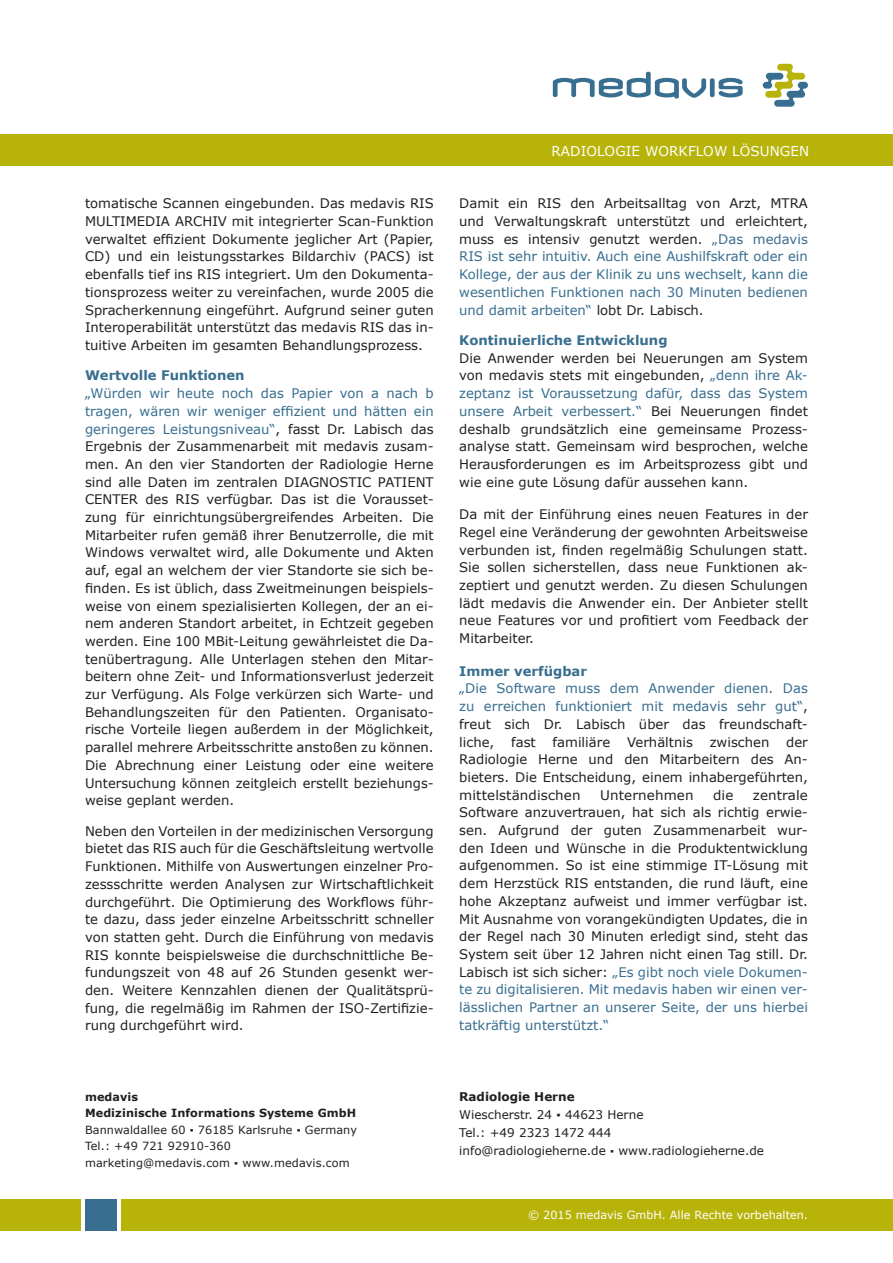
<style>
.page{position:relative;width:893px;height:1263px;background:#fff}
.page>*{position:absolute;margin:0;border:0;box-sizing:border-box;transform-origin:0 0}
.t1{font:13.5px "Verdana";letter-spacing:.005em;color:#fff}
.t2{font:13.2px/17.7px "Verdana";color:#231f20;text-align:justify}
.t3{font:13.2px/17.7px "Verdana";color:#386e8f;text-align:justify}
.t4{font:700 13.2px "Verdana";color:#386e8f}
.t5{font:12px/18px "Verdana";color:#231f20}
.t6{font:700 12px "Verdana";color:#231f20}
.t7{font:11.25px/16.5px "Verdana";letter-spacing:.01em;color:#231f20}
.t8{font:700 11.25px/16.5px "Verdana";letter-spacing:.01em;color:#231f20}
.t9{font:11.25px "Verdana";color:#fff}
.s1{color:#386e8f}
.s2{color:#231f20}
.s3{font-size:11.25px}
</style>
<div class="page">
<div style="left:85px;top:1199px;width:32px;height:32px;background:#386e8f"></div>
<div style="left:121px;top:1199px;width:772px;height:32px;background:#b8b309"></div>
<div style="left:0;top:1199px;width:81px;height:32px;background:#b8b309"></div>
<svg style="left:763px;top:64px;width:45px;height:43px"></svg>
<div style="left:710px;top:78px;width:5px;height:19px;background:#386e8f;border-radius:2px"></div>
<svg style="left:553px;top:72px;width:153px;height:27px"></svg>
<svg style="left:718px;top:78px;width:25px;height:19px"></svg>
<div style="left:0;top:134px;width:893px;height:32px;background:#b8b309"></div>
<p class="t2" style="left:85px;top:195px;width:350px">tomatische Scannen eingebunden. Das medavis RIS MULTIMEDIA ARCHIV mit integrierter Scan-Funktion verwaltet effizient Dokumente jeglicher Art (Papier, CD) und ein leistungsstarkes Bildarchiv (PACS) ist ebenfalls tief ins RIS integriert. Um den Dokumenta&shy;tionsprozess weiter zu vereinfachen, wurde 2005 die Spracherkennung eingeführt. Aufgrund seiner guten Interoperabilität unterstützt das medavis RIS das in&shy;tuitive Arbeiten im gesamten Behandlungsprozess.</p>
<p class="t4" style="left:85px;top:366px;width:161px">Wertvolle Funktionen</p>
<p class="t2" style="left:85px;top:384px;width:350px"><span class="s1">„Würden wir heute noch das Papier von a nach b tragen, wären wir weniger effizient und hätten ein geringeres Leistungsniveau“</span>, fasst Dr. Labisch das Ergebnis der Zusammenarbeit mit medavis zusam&shy;men. An den vier Standorten der Radiologie Herne sind alle Daten im zentralen DIAGNOSTIC PATIENT CENTER des RIS verfügbar. Das ist die Vorausset&shy;zung für einrichtungsübergreifendes Arbeiten. Die Mitarbeiter rufen gemäß ihrer Benutzerrolle, die mit Windows verwaltet wird, alle Dokumente und Akten auf, egal an welchem der vier Standorte sie sich be&shy;finden. Es ist üblich, dass Zweitmeinungen beispiels&shy;weise von einem spezialisierten Kollegen, der an ei&shy;nem anderen Standort arbeitet, in Echtzeit gegeben werden. Eine 100 MBit-Leitung gewährleistet die Da&shy;tenübertragung. Alle Unterlagen stehen den Mitar&shy;beitern ohne Zeit- und Informationsverlust jederzeit zur Verfügung. Als Folge verkürzen sich Warte- und Behandlungszeiten für den Patienten. Organisato&shy;rische Vorteile liegen außerdem in der Möglichkeit, parallel mehrere Arbeitsschritte anstoßen zu können.<br>Die Abrechnung einer Leistung oder eine weitere Untersuchung können zeitgleich erstellt beziehungs&shy;weise geplant werden.</p>
<p class="t2" style="left:85px;top:822px;width:350px">Neben den Vorteilen in der medizinischen Versorgung bietet das RIS auch für die Geschäftsleitung wertvolle Funktionen. Mithilfe von Auswertungen einzelner Pro&shy;zessschritte werden Analysen zur Wirtschaftlichkeit durchgeführt. Die Optimierung des Workflows führ&shy;te dazu, dass jeder einzelne Arbeitsschritt schneller von statten geht. Durch die Einführung von medavis RIS konnte beispielsweise die durchschnittliche Be&shy;fundungszeit von 48 auf 26 Stunden gesenkt wer&shy;den. Weitere Kennzahlen dienen der Qualitätsprü&shy;fung, die regelmäßig im Rahmen der ISO-Zertifizie&shy;rung durchgeführt wird.</p>
<p class="t8" style="left:85px;top:1088px;width:273px">medavis<br>Medizinische Informations Systeme GmbH</p>
<p class="t7" style="left:85px;top:1121px;width:273px">Bannwaldallee 60 ▪ 76185 Karlsruhe ▪ Germany<br>Tel.: +49 721 92910-360 marketing@medavis.com ▪ www.medavis.com</p>
<p class="t1" style="left:551px;top:141px;width:259px">RADIOLOGIE WORKFLOW LÖSUNGEN</p>
<p class="t3" style="left:459px;top:195px;width:350px"><span class="s2">Damit ein RIS den Arbeitsalltag von Arzt, MTRA und Verwaltungskraft unterstützt und erleichtert, muss es intensiv genutzt werden.</span> „Das medavis RIS ist sehr intuitiv. Auch eine Aushilfskraft oder ein Kollege, der aus der Klinik zu uns wechselt, kann die wesentlichen Funktionen nach 30 Minuten bedienen und damit arbeiten“ <span class="s2">lobt Dr. Labisch.</span></p>
<p class="t4" style="left:459px;top:331px;width:210px">Kontinuierliche Entwicklung</p>
<p class="t2" style="left:459px;top:349px;width:350px">Die Anwender werden bei Neuerungen am System von medavis stets mit eingebunden, <span class="s1">„denn ihre Ak&shy;zeptanz ist Voraussetzung dafür, dass das System unsere Arbeit verbessert.“</span> Bei Neuerungen findet deshalb grundsätzlich eine gemeinsame Prozess&shy;analyse statt. Gemeinsam wird besprochen, welche Herausforderungen es im Arbeitsprozess gibt und wie eine gute Lösung dafür aussehen kann.</p>
<p class="t2" style="left:459px;top:505px;width:350px">Da mit der Einführung eines neuen Features in der Regel eine Veränderung der gewohnten Arbeitsweise verbunden ist, finden regelmäßig Schulungen statt.<br>Sie sollen sicherstellen, dass neue Funktionen ak&shy;zeptiert und genutzt werden. Zu diesen Schulungen lädt medavis die Anwender ein. Der Anbieter stellt neue Features vor und profitiert vom Feedback der Mitarbeiter.</p>
<p class="t4" style="left:459px;top:662px;width:129px">Immer verfügbar</p>
<p class="t3" style="left:459px;top:680px;width:350px">„Die Software muss dem Anwender dienen. Das zu erreichen funktioniert mit medavis sehr gut“<span class="s2">, freut sich Dr. Labisch über das freundschaft&shy;liche,</span></p>
<p class="t2" style="left:511px;top:733px;width:26px">fast</p>
<p class="t2" style="left:553px;top:733px;width:59px">familiäre</p>
<p class="t2" style="left:627px;top:733px;width:67px">Verhältnis</p>
<p class="t2" style="left:710px;top:733px;width:61px">zwischen</p>
<p class="t2" style="left:459px;top:733px;width:350px;text-indent:327px">der Radiologie Herne und den Mitarbeitern des An&shy;bieters. Die Entscheidung, einem inhabergeführten, mittelständischen</p>
<p class="t2" style="left:459px;top:786px;width:350px;text-indent:294px">zentrale Software anzuvertrauen, hat sich als richtig erwie&shy;sen. Aufgrund der guten Zusammenarbeit wur&shy;den Ideen und Wünsche in die Produktentwicklung aufgenommen. So ist eine stimmige IT-Lösung mit dem Herzstück RIS entstanden, die rund läuft, eine hohe Akzeptanz aufweist und immer verfügbar ist.<br>Mit Ausnahme von vorangekündigten Updates, die in der Regel nach 30 Minuten erledigt sind, steht das System seit über 12 Jahren nicht einen Tag still. Dr.<br>Labisch ist sich sicher: <span class="s1">„Es gibt noch viele Dokumen&shy;te zu digitalisieren. Mit medavis haben wir einen ver&shy;lässlichen Partner an unserer Seite, der uns hierbei tatkräftig unterstützt.“</span></p>
<p class="t2" style="left:600px;top:786px;width:95px">Unternehmen</p>
<p class="t2" style="left:713px;top:786px;width:22px">die</p>
<p class="t6" style="left:459px;top:1088px;width:117px">Radiologie Herne</p>
<p class="t5" style="left:459px;top:1106px;width:306px">Wiescherstr. 24 ▪ 44623 Herne<br>Tel.: +49 2323 1472 444<br>info@radiologieherne.de <span class="s3">▪</span> www.radiologieherne.de</p>
<p class="t9" style="left:528px;top:1207px;width:281px">© 2015 medavis GmbH. Alle Rechte vorbehalten.</p>
</div>
